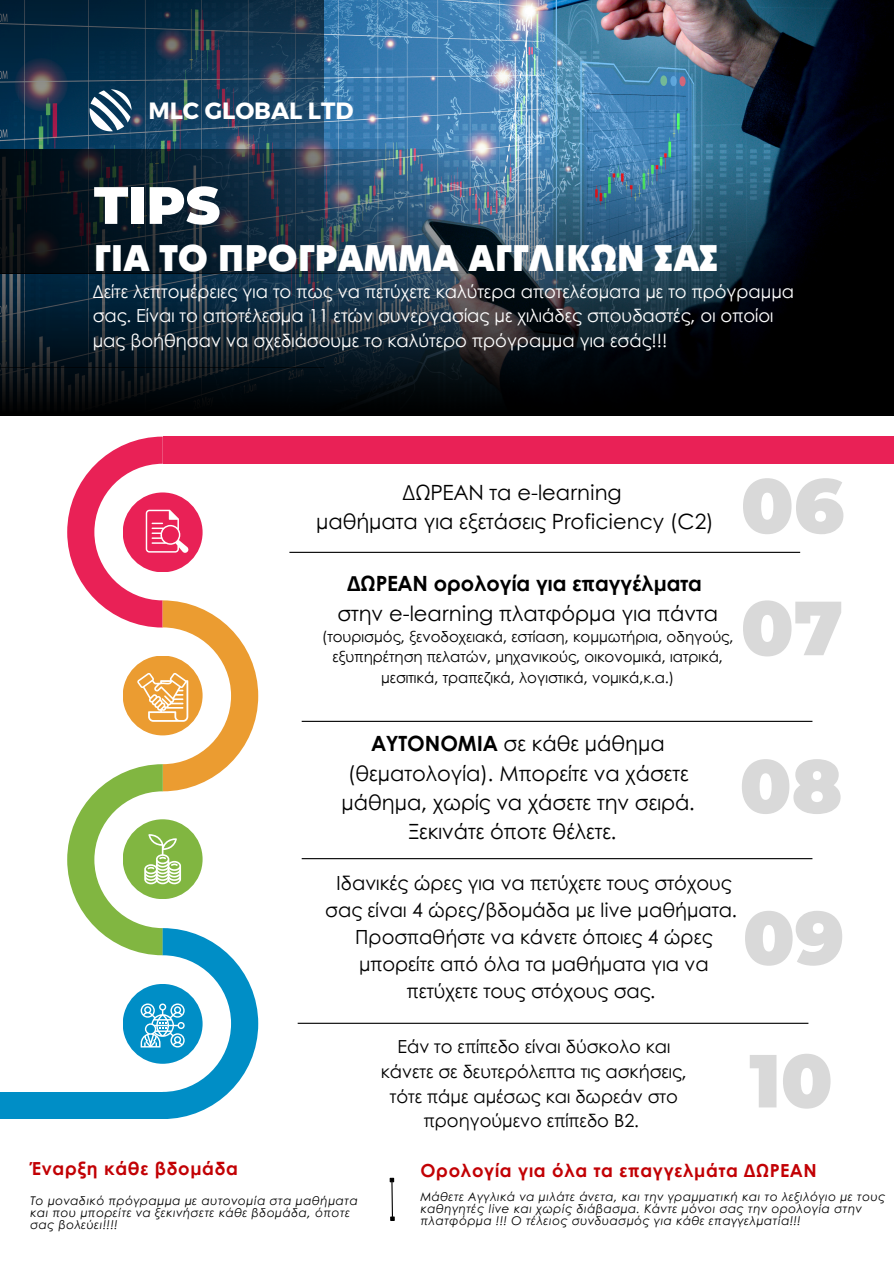
<style>
.page{position:relative;width:894px;height:1264px;background:#fff}
.page>*{position:absolute;margin:0;border:0;box-sizing:border-box;transform-origin:0 0}
.t1{font:900 76.5px "Montserrat";color:#d9d9d9}
.t2{font:900 75px "Montserrat";color:#d9d9d9}
.t3{font:900 52.5px "Montserrat";color:#fff}
.t4{font:900 36px "Century Gothic";color:#fff}
.t5{font:700 23.55px "Montserrat";color:#fff}
.t6{font:21px/29.2px "Century Gothic";color:#000;text-align:center}
.t7{font:19.5px/27px "Century Gothic";color:#000;text-align:center}
.t8{font:18px/24.8px "Century Gothic";color:#fff}
.t9{font:18px/24.8px "Century Gothic";color:#000;text-align:center}
.t10{font:700 18px "Century Gothic";letter-spacing:.04em;color:#c20004}
.t11{font:15px/20.2px "Century Gothic";color:#000;text-align:center}
.t12{font:italic 12px/12px "Century Gothic";letter-spacing:.04em;color:#000}
.s1{font-weight:700}
</style>
<div class="page">
<div style="left:163px;top:436px;width:730px;height:28px;background:#e92156"></div>
<div style="left:0;top:1092px;width:165px;height:27px;background:#008ec6"></div>
<img style="left:323px;top:0;width:570px;height:118px">
<svg style="left:0;top:118px;width:893px;height:297px;background:#162936"></svg>
<svg style="left:0;top:0;width:323px;height:367px;background:#143248"></svg>
<img style="left:0;top:149px;width:557px;height:124px">
<svg style="left:67px;top:436px;width:191px;height:682px"></svg>
<svg style="left:90px;top:89px;width:41px;height:42px"></svg>
<hr style="left:301px;top:858px;width:511px;height:1px;background:#000">
<hr style="left:301px;top:720px;width:511px;height:2px;background:#000">
<hr style="left:289px;top:552px;width:511px;height:1px;background:#000">
<svg style="left:389px;top:1177px;width:5px;height:43px"></svg>
<hr style="left:297px;top:1022px;width:511px;height:1px;background:#000">
<h5 class="t5" style="left:148px;top:95px;width:206px">MLC GLOBAL LTD</h5>
<p class="t3" style="left:94px;top:173px;width:128px">TIPS</p>
<p class="t4" style="left:94px;top:231px;width:625px">ΓΙΑ ΤΟ ΠΡΟΓΡΑΜΜΑ ΑΓΓΛΙΚΩΝ ΣΑΣ</p>
<h1 class="t8" style="left:93px;top:278px;width:702px">Δείτε λεπτομέρειες για το πως να πετύχετε καλύτερα αποτελέσματα με το πρόγραμμα σας. Είναι το αποτέλεσμα 11 ετών συνεργασίας με χιλιάδες σπουδαστές, οι οποίοι μας βοήθησαν να σχεδιάσουμε το καλύτερο πρόγραμμα για εσάς!!!</h1>
<p class="t6" style="left:316px;top:476px;width:399px">ΔΩΡΕΑΝ τα e-learning<br>μαθήματα για εξετάσεις Proficiency (C2)</p>
<p class="t1" style="left:740px;top:459px;width:105px">06</p>
<p class="t6" style="left:337px;top:568px;width:382px"><span class="s1">ΔΩΡΕΑΝ ορολογία για επαγγέλματα </span>στην e-learning πλατφόρμα για πάντα</p>
<p class="t11" style="left:322px;top:625px;width:413px">(τουρισμός, ξενοδοχειακά, εστίαση, κομμωτήρια, οδηγούς, εξυπηρέτηση πελατών, μηχανικούς, οικονομικά, ιατρικά, μεσιτικά, τραπεζικά, λογιστικά, νομικά,κ.α.)</p>
<p class="t1" style="left:740px;top:581px;width:104px">07</p>
<h3 class="t6" style="left:341px;top:728px;width:354px"><span class="s1">ΑΥΤΟΝΟΜΙΑ</span> σε κάθε μάθημα (θεματολογία). Μπορείτε να χάσετε μάθημα, χωρίς να χάσετε την σειρά.<br>Ξεκινάτε όποτε θέλετε.</h3>
<h6 class="t7" style="left:325px;top:868px;width:413px">Ιδανικές ώρες για να πετύχετε τους στόχους σας είναι 4 ώρες/βδομάδα με live μαθήματα.<br>Προσπαθήστε να κάνετε όποιες 4 ώρες μπορείτε από όλα τα μαθήματα για να πετύχετε τους στόχους σας.</h6>
<p class="t2" style="left:739px;top:740px;width:104px">08</p>
<h2 class="t2" style="left:742px;top:891px;width:103px">09</h2>
<p class="t10" style="left:30px;top:1154px;width:209px">Έναρξη κάθε βδομάδα</p>
<p class="t12" style="left:30px;top:1193px;width:329px">Το μοναδικό πρόγραμμα με αυτονομία στα μαθήματα και που μπορείτε να ξεκινήσετε κάθε βδομάδα, όποτε σας βολεύει!!!!</p>
<h3 class="t9" style="left:381px;top:1033px;width:307px">Εάν το επίπεδο είναι δύσκολο και κάνετε σε δευτερόλεπτα τις ασκήσεις, τότε πάμε αμέσως και δωρεάν στο προηγούμενο επίπεδο Β2.</h3>
<p class="t2" style="left:749px;top:1034px;width:85px">10</p>
<p class="t10" style="left:420px;top:1156px;width:398px">Ορολογία για όλα τα επαγγελμάτα ΔΩΡΕΑΝ</p>
<p class="t12" style="left:420px;top:1189px;width:466px">Μάθετε Αγγλικά να μιλάτε άνετα, και την γραμματική και το λεξιλόγιο με τους καθηγητές live και χωρίς διάβασμα. Κάντε μόνοι σας την ορολογία στην πλατφόρμα !!! Ο τέλειος συνδυασμός για κάθε επαγγελματία!!!</p>
</div>
